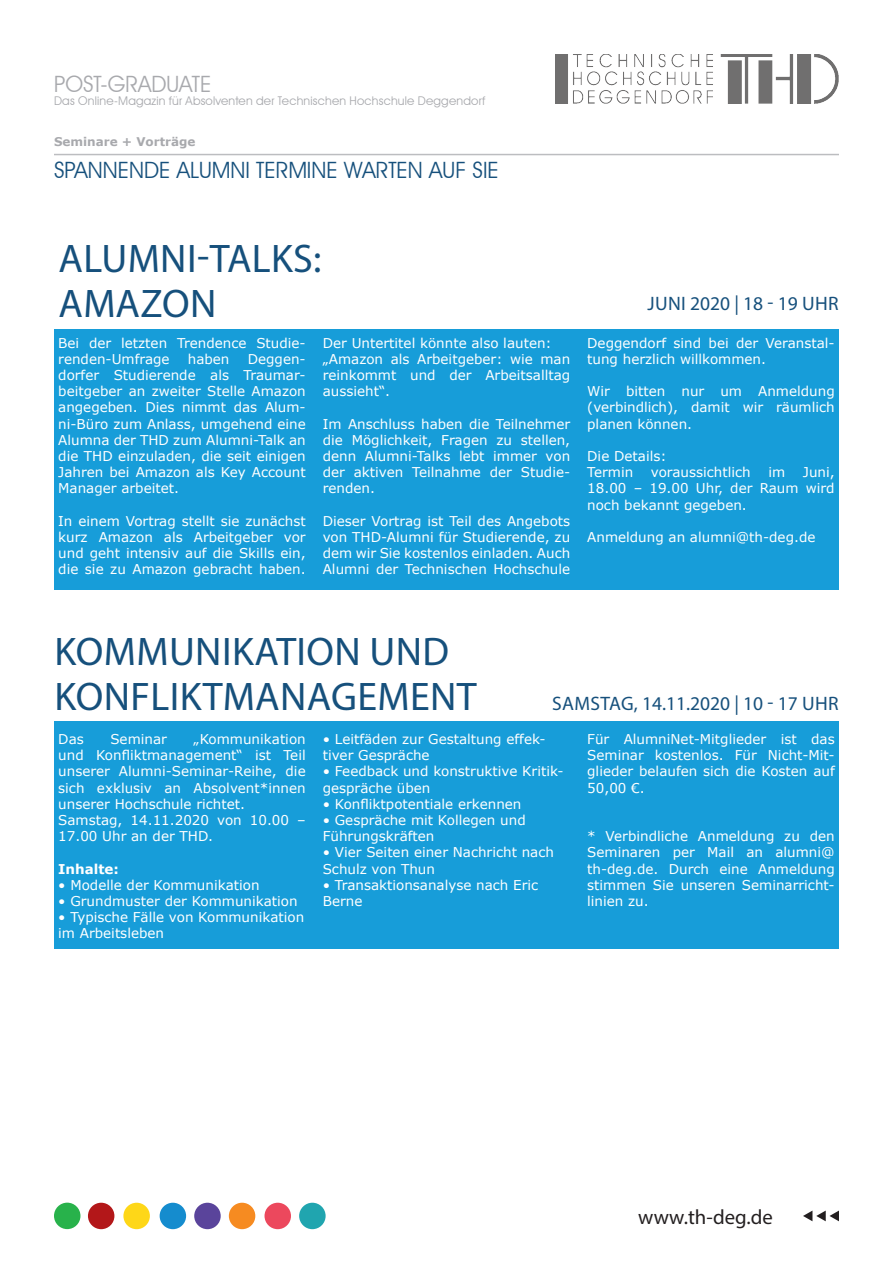
<style>
.page{position:relative;width:893px;height:1263px;background:#fff}
.page>*{position:absolute;margin:0;border:0;box-sizing:border-box;transform-origin:0 0}
.t1{font:40.05px/45px "Myriad Pro";letter-spacing:.01em;color:#16507c}
.t2{font:22.5px "Avant Garde IT Cby BT";color:#16507c}
.t3{font:22.5px "Avant Garde IT Cby BT";color:#a8a9ad}
.t4{font:20.7px "Myriad Pro";color:#231f20}
.t5{font:19.5px "Myriad Pro";color:#16507c}
.Absatzformat_1{font:13.5px/16.2px "Verdana";color:#fff;text-align:justify}
.Absatzformat_1-2{font:700 13.5px "Verdana";color:#fff}
.t6{font:12px "Avant Garde IT Cby BT";letter-spacing:.015em;color:#a8a9ad}
.t7{font:700 12px "Verdana";color:#a8a9ad}
</style>
<div class="page">
<hr style="left:54px;top:154px;width:785px;height:1px;background:#bcbdc0">
<svg style="left:803px;top:1210px;width:36px;height:11px"></svg>
<div style="left:54px;top:1202px;width:26px;height:27px;background:#28b24b;border-radius:50%"></div>
<div style="left:88px;top:1203px;width:26px;height:26px;background:#b31719;border-radius:50%"></div>
<div style="left:123px;top:1203px;width:27px;height:26px;background:#fed718;border-radius:50%"></div>
<div style="left:160px;top:1203px;width:26px;height:26px;background:#158cce;border-radius:50%"></div>
<div style="left:194px;top:1203px;width:27px;height:26px;background:#5a449b;border-radius:50%"></div>
<div style="left:299px;top:1203px;width:27px;height:26px;background:#20a5af;border-radius:50%"></div>
<div style="left:229px;top:1203px;width:26px;height:26px;background:#f68b21;border-radius:50%"></div>
<div style="left:265px;top:1203px;width:26px;height:26px;background:#ec485d;border-radius:50%"></div>
<div style="left:54px;top:721px;width:785px;height:227px;background:#179dd9"></div>
<div style="left:54px;top:330px;width:785px;height:260px;background:#179dd9"></div>
<img style="left:555px;top:54px;width:284px;height:49px">
<p class="t3" style="left:54px;top:70px;width:159px">POST-GRADUATE</p>
<p class="t6" style="left:54px;top:94px;width:433px">Das Online-Magazin für Absolventen der Technischen Hochschule Deggendorf</p>
<p class="t7" style="left:54px;top:134px;width:143px">Seminare + Vorträge</p>
<p class="t2" style="left:54px;top:156px;width:446px">SPANNENDE ALUMNI TERMINE WARTEN AUF SIE</p>
<p class="t1" style="left:59px;top:236px;width:264px">ALUMNI-TALKS:</p>
<p class="t1" style="left:59px;top:281px;width:159px">AMAZON</p>
<p class="t5" style="left:647px;top:291px;width:193px">JUNI 2020 | 18 - 19 UHR</p>
<p class="Absatzformat_1" style="left:58px;top:335px;width:249px">Bei der letzten Trendence Studie&shy;renden-Umfrage</p>
<p class="Absatzformat_1" style="left:188px;top:351px;width:43px">haben</p>
<p class="Absatzformat_1" style="left:58px;top:351px;width:249px;text-indent:189px">Deggen&shy;dorfer Studierende als Traumar&shy;beitgeber an zweiter Stelle Amazon angegeben. Dies nimmt das Alum&shy;ni-Büro zum Anlass, umgehend eine Alumna der THD zum Alumni-Talk an die THD einzuladen, die seit einigen Jahren bei Amazon als Key Account Manager arbeitet.</p>
<p class="Absatzformat_1" style="left:58px;top:513px;width:249px">In einem Vortrag stellt sie zunächst kurz Amazon als Arbeitgeber vor und geht intensiv auf die Skills ein, die sie zu Amazon gebracht haben.</p>
<p class="Absatzformat_1" style="left:323px;top:335px;width:230px">Der Untertitel könnte also lauten:</p>
<p class="Absatzformat_1" style="left:323px;top:351px;width:249px">„Amazon als Arbeitgeber: wie man reinkommt und der Arbeitsalltag aussieht“.</p>
<p class="Absatzformat_1" style="left:323px;top:416px;width:249px">Im Anschluss haben die Teilnehmer die Möglichkeit, Fragen zu stellen, denn Alumni-Talks lebt immer von der aktiven Teilnahme der Studie&shy;renden.</p>
<p class="Absatzformat_1" style="left:323px;top:513px;width:249px">Dieser Vortrag ist Teil des Angebots von THD-Alumni für Studierende, zu dem wir Sie kostenlos einladen. Auch Alumni der Technischen Hochschule</p>
<p class="Absatzformat_1" style="left:587px;top:335px;width:249px">Deggendorf sind bei der Veranstal&shy;tung herzlich willkommen.</p>
<p class="Absatzformat_1" style="left:587px;top:383px;width:249px">Wir bitten nur um Anmeldung (verbindlich), damit wir räumlich planen können.</p>
<p class="Absatzformat_1" style="left:587px;top:448px;width:81px">Die Details:</p>
<p class="Absatzformat_1" style="left:587px;top:464px;width:48px">Termin</p>
<p class="Absatzformat_1" style="left:651px;top:464px;width:101px">voraussichtlich</p>
<p class="Absatzformat_1" style="left:768px;top:464px;width:18px">im</p>
<p class="Absatzformat_1" style="left:587px;top:464px;width:249px;text-indent:216px">Juni, 18.00 – 19.00 Uhr, der Raum wird noch bekannt gegeben.</p>
<p class="Absatzformat_1" style="left:587px;top:529px;width:230px">Anmeldung an alumni@th-deg.de</p>
<p class="t1" style="left:54px;top:628px;width:424px">KOMMUNIKATION UND<br>KONFLIKTMANAGEMENT</p>
<p class="t5" style="left:552px;top:692px;width:288px">SAMSTAG, 14.11.2020 | 10 - 17 UHR</p>
<p class="Absatzformat_1" style="left:58px;top:731px;width:249px;text-indent:135px">„Kommunikation und Konfliktmanagement“ ist Teil unserer Alumni-Seminar-Reihe, die sich exklusiv an Absolvent*innen unserer Hochschule richtet.</p>
<p class="Absatzformat_1" style="left:58px;top:812px;width:249px">Samstag, 14.11.2020 von 10.00 –<br>17.00 Uhr an der THD.</p>
<p class="Absatzformat_1-2" style="left:58px;top:860px;width:62px">Inhalte:</p>
<p class="Absatzformat_1" style="left:58px;top:877px;width:203px">• Modelle der Kommunikation</p>
<p class="Absatzformat_1" style="left:58px;top:893px;width:241px">• Grundmuster der Kommunikation</p>
<p class="Absatzformat_1" style="left:58px;top:909px;width:248px">• Typische Fälle von Kommunikation im Arbeitsleben</p>
<p class="Absatzformat_1" style="left:58px;top:731px;width:27px">Das</p>
<p class="Absatzformat_1" style="left:110px;top:731px;width:58px">Seminar</p>
<p class="Absatzformat_1" style="left:323px;top:731px;width:224px">• Leitfäden zur Gestaltung effek&shy;tiver Gespräche</p>
<p class="Absatzformat_1" style="left:323px;top:763px;width:242px">• Feedback und konstruktive Kritik&shy;gespräche üben</p>
<p class="Absatzformat_1" style="left:323px;top:796px;width:200px">• Konfliktpotentiale erkennen</p>
<p class="Absatzformat_1" style="left:323px;top:812px;width:204px">• Gespräche mit Kollegen und<br>Führungskräften</p>
<p class="Absatzformat_1" style="left:323px;top:844px;width:233px">• Vier Seiten einer Nachricht nach<br>Schulz von Thun</p>
<p class="Absatzformat_1" style="left:323px;top:877px;width:217px">• Transaktionsanalyse nach Eric<br>Berne</p>
<p class="Absatzformat_1" style="left:587px;top:731px;width:249px">Für AlumniNet-Mitglieder ist das Seminar kostenlos. Für Nicht-Mit&shy;glieder belaufen sich die Kosten auf 50,00 €.</p>
<p class="Absatzformat_1" style="left:587px;top:828px;width:249px">* Verbindliche Anmeldung zu den Seminaren per Mail an alumni@ th-deg.de. Durch eine Anmeldung stimmen Sie unseren Seminarricht&shy;linien zu.</p>
<p class="t4" style="left:638px;top:1204px;width:136px">www.th-deg.de</p>
</div>
